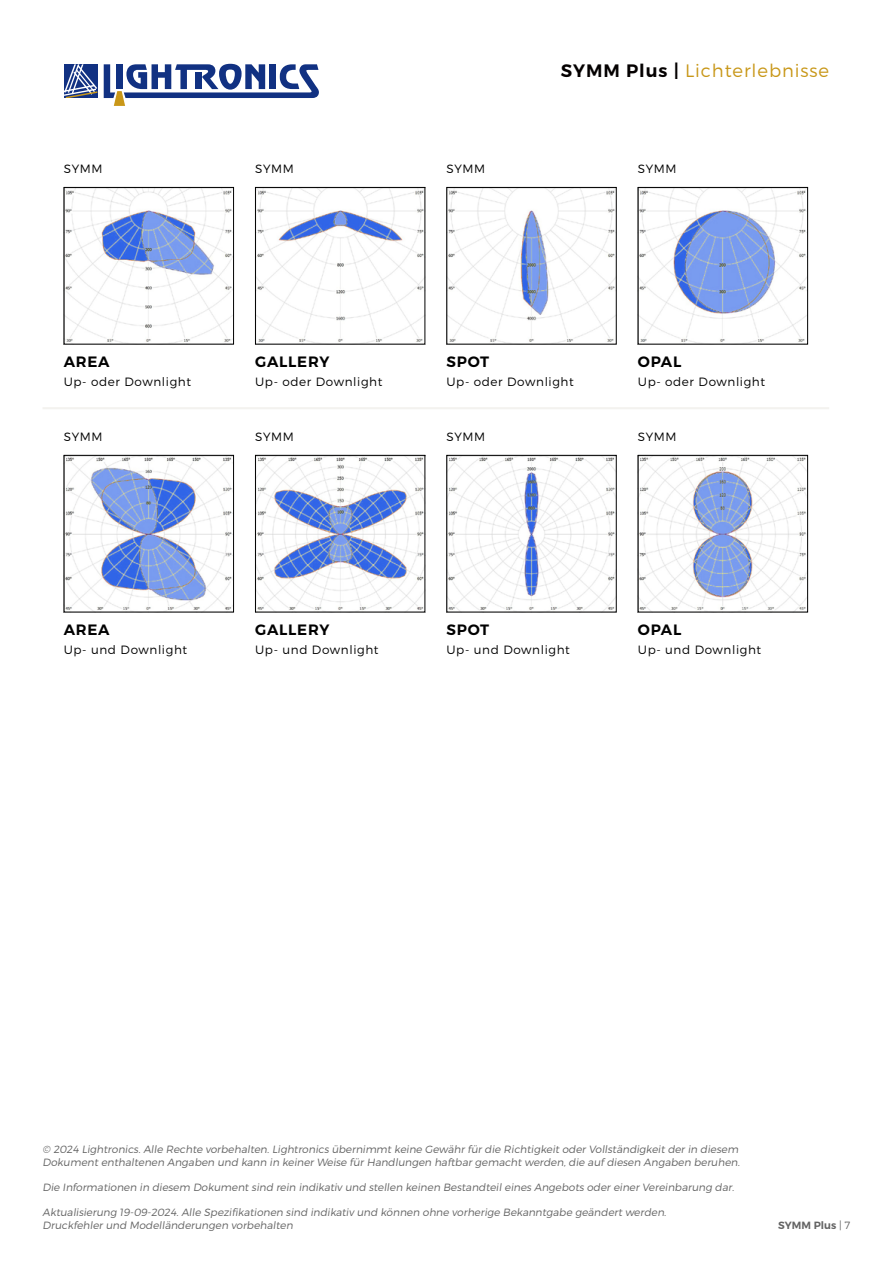
<style>
.page{position:relative;width:893px;height:1263px;background:#fff}
.page>*{position:absolute;margin:0;border:0;box-sizing:border-box;transform-origin:0 0}
.t1{font:18px "Trueno Lt";letter-spacing:.05em;color:#c89718}
.t2{font:15px "Trueno S Bd";letter-spacing:.05em;color:#000}
.t3{font:12px "Trueno Lt";letter-spacing:.05em;color:#000}
.t4{font:10.5px/12.6px "Trueno Lt It";color:#636363}
.t5{font:10.5px "Trueno S Bd";color:#636363}
.s1{font-family:"Trueno S Bd";color:#040000}
.s2{font-family:"Trueno Lt"}
</style>
<div class="page">
<svg style="left:64px;top:64px;width:33px;height:34px"></svg>
<svg style="left:104px;top:64px;width:215px;height:42px"></svg>
<hr style="left:43px;top:407px;width:786px;height:2px;background:#f3f2ef">
<img style="left:66px;top:189px;width:166px;height:153px">
<div style="left:64px;top:187px;width:170px;height:157px;border:1px solid #000"></div>
<img style="left:66px;top:457px;width:166px;height:153px">
<div style="left:64px;top:455px;width:170px;height:157px;border:1px solid #000"></div>
<img style="left:257px;top:189px;width:166px;height:153px">
<div style="left:255px;top:187px;width:170px;height:157px;border:1px solid #000"></div>
<img style="left:257px;top:457px;width:166px;height:153px">
<div style="left:255px;top:455px;width:170px;height:157px;border:1px solid #000"></div>
<img style="left:640px;top:457px;width:166px;height:153px">
<div style="left:638px;top:455px;width:170px;height:157px;border:1px solid #000"></div>
<img style="left:640px;top:189px;width:166px;height:153px">
<div style="left:638px;top:187px;width:170px;height:157px;border:1px solid #000"></div>
<img style="left:448px;top:457px;width:167px;height:153px">
<div style="left:446px;top:455px;width:171px;height:157px;border:1px solid #000"></div>
<img style="left:448px;top:189px;width:167px;height:153px">
<div style="left:446px;top:187px;width:171px;height:157px;border:1px solid #000"></div>
<p class="t3" style="left:64px;top:162px;width:40px">SYMM</p>
<p class="t3" style="left:255px;top:162px;width:40px">SYMM</p>
<p class="t3" style="left:446px;top:162px;width:40px">SYMM</p>
<h1 class="t1" style="left:561px;top:60px;width:270px"><span class="s1">SYMM Plus |</span> Lichterlebnisse</h1>
<p class="t3" style="left:638px;top:162px;width:40px">SYMM</p>
<h2 class="t2" style="left:64px;top:353px;width:47px">AREA</h2>
<h2 class="t2" style="left:255px;top:353px;width:76px">GALLERY</h2>
<h2 class="t2" style="left:446px;top:353px;width:44px">SPOT</h2>
<h2 class="t2" style="left:638px;top:353px;width:45px">OPAL</h2>
<p class="t3" style="left:64px;top:374px;width:129px">Up- oder Downlight</p>
<p class="t3" style="left:255px;top:374px;width:129px">Up- oder Downlight</p>
<p class="t3" style="left:446px;top:374px;width:129px">Up- oder Downlight</p>
<p class="t3" style="left:638px;top:374px;width:129px">Up- oder Downlight</p>
<p class="t3" style="left:64px;top:429px;width:40px">SYMM</p>
<p class="t3" style="left:255px;top:429px;width:40px">SYMM</p>
<p class="t3" style="left:446px;top:429px;width:40px">SYMM</p>
<p class="t3" style="left:638px;top:429px;width:40px">SYMM</p>
<h2 class="t2" style="left:64px;top:621px;width:47px">AREA</h2>
<p class="t3" style="left:64px;top:642px;width:125px">Up- und Downlight</p>
<h2 class="t2" style="left:255px;top:621px;width:76px">GALLERY</h2>
<p class="t3" style="left:255px;top:642px;width:125px">Up- und Downlight</p>
<h2 class="t2" style="left:446px;top:621px;width:44px">SPOT</h2>
<p class="t3" style="left:446px;top:642px;width:125px">Up- und Downlight</p>
<h2 class="t2" style="left:638px;top:621px;width:45px">OPAL</h2>
<p class="t3" style="left:638px;top:642px;width:125px">Up- und Downlight</p>
<p class="t4" style="left:43px;top:1143px;width:699px">© 2024 Lightronics. Alle Rechte vorbehalten. Lightronics übernimmt keine Gewähr für die Richtigkeit oder Vollständigkeit der in diesem<br>Dokument enthaltenen Angaben und kann in keiner Weise für Handlungen haftbar gemacht werden, die auf diesen Angaben beruhen.</p>
<p class="t4" style="left:43px;top:1181px;width:693px">Die Informationen in diesem Dokument sind rein indikativ und stellen keinen Bestandteil eines Angebots oder einer Vereinbarung dar.</p>
<p class="t4" style="left:43px;top:1206px;width:625px">Aktualisierung 19-09-2024. Alle Spezifikationen sind indikativ und können ohne vorherige Bekanntgabe geändert werden.<br>Druckfehler und Modelländerungen vorbehalten</p>
<p class="t5" style="left:778px;top:1219px;width:74px">SYMM Plus <span class="s2">| 7</span></p>
</div>
